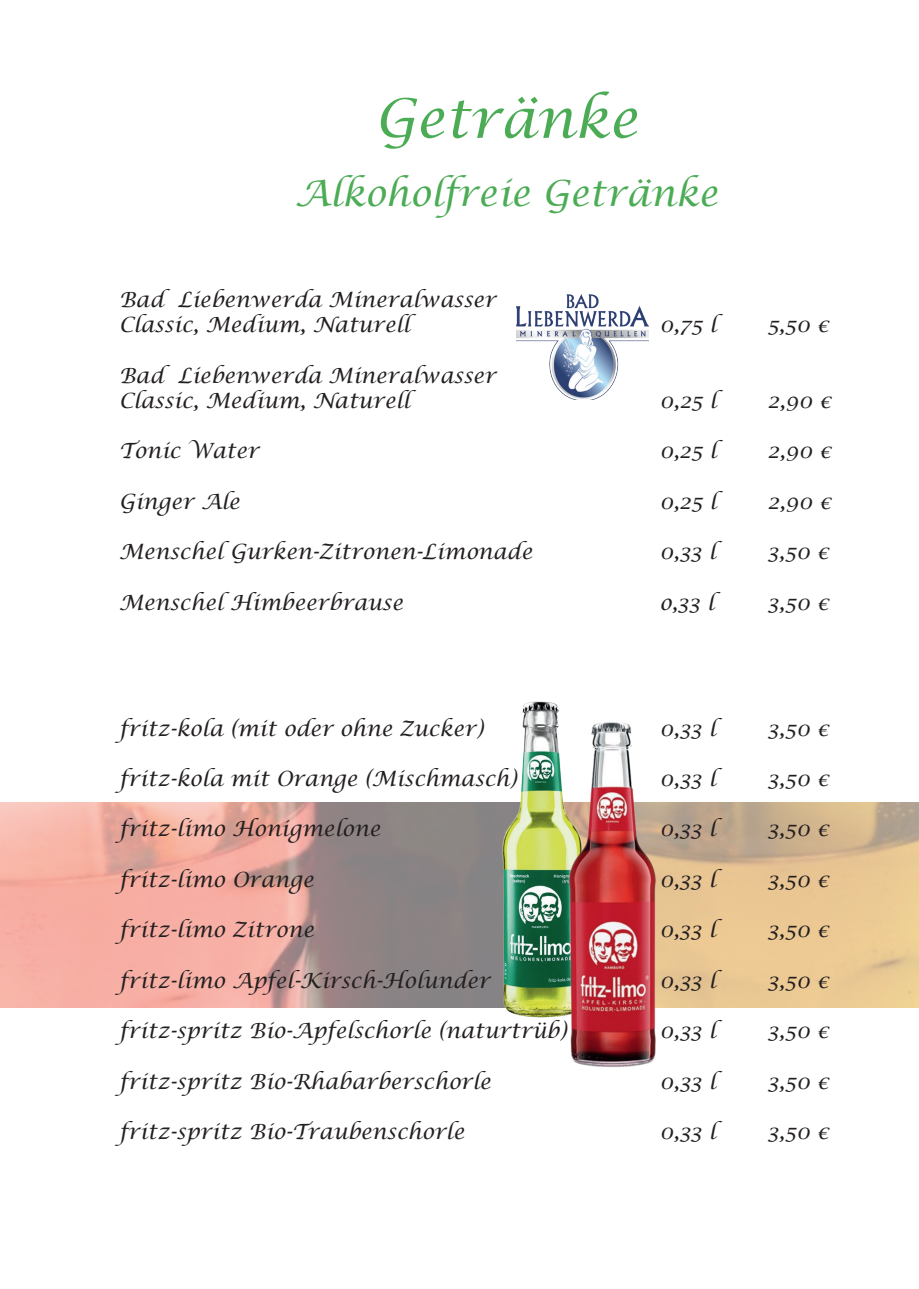
<style>
.page{position:relative;width:919px;height:1289px;background:#fff}
.page>*{position:absolute;margin:0;border:0;box-sizing:border-box;transform-origin:0 0}
.t1{font:italic 54px "Lucida Calligraphy";color:#4cac55}
.t2{font:italic 36px "Lucida Calligraphy";color:#4cac55}
.t3{font:italic 21px "Lucida Calligraphy";color:#231f20}
</style>
<div class="page">
<img style="left:516px;top:294px;width:132px;height:106px">
<img style="left:503px;top:701px;width:66px;height:316px">
<img style="left:569px;top:722px;width:87px;height:346px">
<p class="t1" style="left:374px;top:86px;width:265px">Getränke</p>
<p class="t2" style="left:295px;top:172px;width:424px">Alkoholfreie Getränke</p>
<p class="t3" style="left:119px;top:287px;width:378px">Bad Liebenwerda Mineralwasser</p>
<p class="t3" style="left:119px;top:312px;width:292px">Classic, Medium, Naturell</p>
<p class="t3" style="left:659px;top:312px;width:59px">0,75 l</p>
<p class="t3" style="left:767px;top:312px;width:63px">5,50 €</p>
<p class="t3" style="left:119px;top:362px;width:378px">Bad Liebenwerda Mineralwasser</p>
<p class="t3" style="left:119px;top:387px;width:292px">Classic, Medium, Naturell</p>
<p class="t3" style="left:659px;top:387px;width:59px">0,25 l</p>
<p class="t3" style="left:767px;top:387px;width:65px">2,90 €</p>
<p class="t3" style="left:119px;top:438px;width:141px">Tonic Water</p>
<p class="t3" style="left:659px;top:438px;width:59px">0,25 l</p>
<p class="t3" style="left:767px;top:438px;width:65px">2,90 €</p>
<p class="t3" style="left:119px;top:488px;width:122px">Ginger Ale</p>
<p class="t3" style="left:659px;top:488px;width:59px">0,25 l</p>
<p class="t3" style="left:767px;top:488px;width:65px">2,90 €</p>
<p class="t3" style="left:119px;top:539px;width:415px">Menschel Gurken-Zitronen-Limonade</p>
<p class="t3" style="left:659px;top:539px;width:58px">0,33 l</p>
<p class="t3" style="left:767px;top:539px;width:63px">3,50 €</p>
<p class="t3" style="left:119px;top:589px;width:285px">Menschel Himbeerbrause</p>
<p class="t3" style="left:659px;top:589px;width:56px">o,33 l</p>
<p class="t3" style="left:767px;top:589px;width:63px">3,50 €</p>
<p class="t3" style="left:119px;top:715px;width:366px">fritz-kola (mit oder ohne Zucker)</p>
<p class="t3" style="left:659px;top:715px;width:58px">0,33 l</p>
<p class="t3" style="left:767px;top:715px;width:63px">3,50 €</p>
<p class="t3" style="left:119px;top:765px;width:399px">fritz-kola mit Orange (Mischmasch)</p>
<p class="t3" style="left:659px;top:765px;width:58px">0,33 l</p>
<p class="t3" style="left:767px;top:765px;width:63px">3,50 €</p>
<p class="t3" style="left:119px;top:816px;width:263px">fritz-limo Honigmelone</p>
<p class="t3" style="left:659px;top:816px;width:58px">0,33 l</p>
<p class="t3" style="left:767px;top:816px;width:63px">3,50 €</p>
<p class="t3" style="left:119px;top:866px;width:196px">fritz-limo Orange</p>
<p class="t3" style="left:659px;top:866px;width:58px">0,33 l</p>
<p class="t3" style="left:767px;top:866px;width:63px">3,50 €</p>
<p class="t3" style="left:119px;top:917px;width:196px">fritz-limo Zitrone</p>
<p class="t3" style="left:659px;top:917px;width:58px">0,33 l</p>
<p class="t3" style="left:767px;top:917px;width:63px">3,50 €</p>
<p class="t3" style="left:119px;top:967px;width:372px">fritz-limo Apfel-Kirsch-Holunder</p>
<p class="t3" style="left:659px;top:967px;width:58px">0,33 l</p>
<p class="t3" style="left:767px;top:967px;width:63px">3,50 €</p>
<p class="t3" style="left:119px;top:1017px;width:449px">fritz-spritz Bio-Apfelschorle (naturtrüb)</p>
<p class="t3" style="left:659px;top:1017px;width:58px">0,33 l</p>
<p class="t3" style="left:767px;top:1017px;width:63px">3,50 €</p>
<p class="t3" style="left:119px;top:1068px;width:373px">fritz-spritz Bio-Rhabarberschorle</p>
<p class="t3" style="left:659px;top:1068px;width:58px">0,33 l</p>
<p class="t3" style="left:767px;top:1068px;width:63px">3,50 €</p>
<p class="t3" style="left:119px;top:1118px;width:347px">fritz-spritz Bio-Traubenschorle</p>
<p class="t3" style="left:659px;top:1118px;width:58px">0,33 l</p>
<p class="t3" style="left:767px;top:1118px;width:63px">3,50 €</p>
</div>
